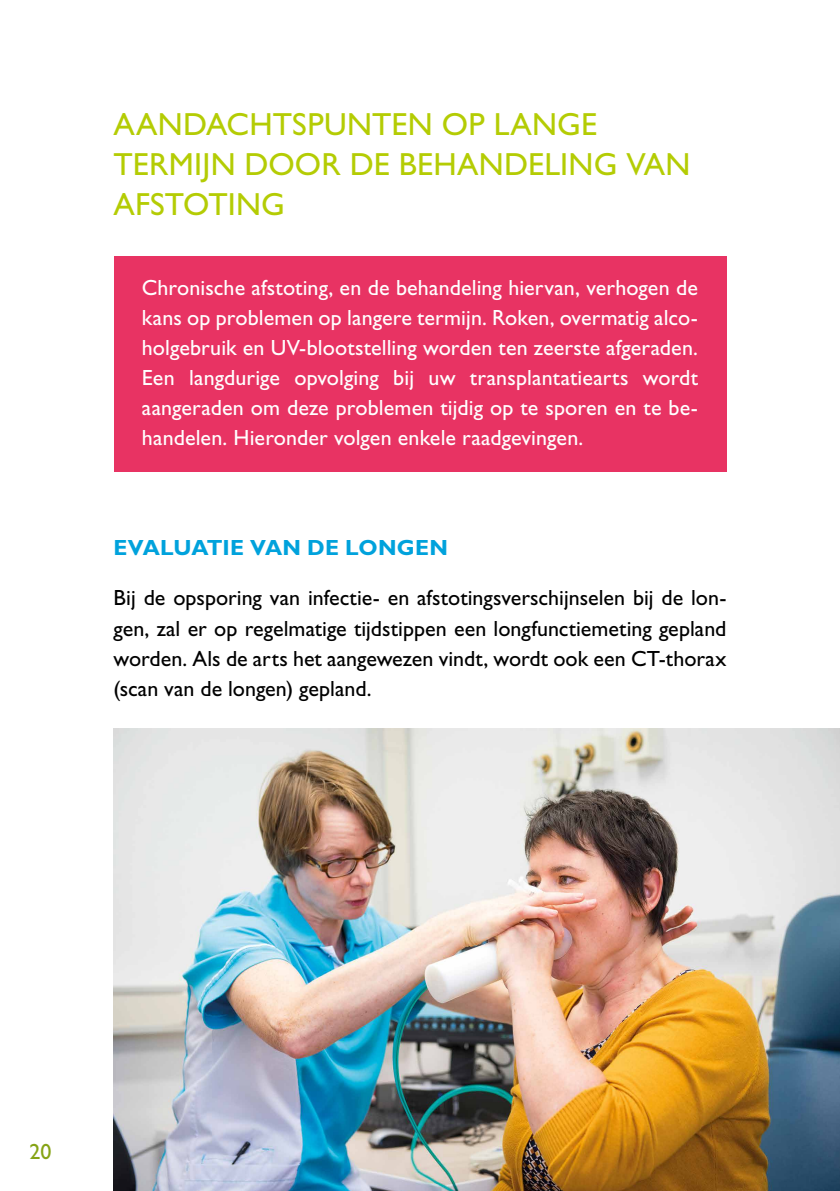
<style>
.page{position:relative;width:840px;height:1191px;background:#fff}
.page>*{position:absolute;margin:0;border:0;box-sizing:border-box;transform-origin:0 0}
.t1{font:32px/40px "Gill Sans Std";letter-spacing:.005em;color:#b4cc04}
.t2{font:22px/30px "Gill Sans Std";letter-spacing:.005em;color:#fff;text-align:justify}
.t3{font:22px/30px "Gill Sans Std";color:#000;text-align:justify}
.t4{font:700 22px "Gill Sans Std";letter-spacing:.01em;color:#00a2dc}
.t5{font:22px "Gill Sans Std";color:#86a315}
</style>
<div class="page">
<div style="left:113px;top:256px;width:613px;height:216px;background:#e83363"></div>
<img style="left:113px;top:728px;width:726px;height:463px">
<h1 class="t1" style="left:113px;top:105px;width:578px">AANDACHTSPUNTEN OP LANGE<br>TERMIJN DOOR DE BEHANDELING VAN<br>AFSTOTING</h1>
<p class="t2" style="left:142px;top:273px;width:557px">Chronische afstoting, en de behandeling hiervan, verhogen de kans op problemen op langere termijn. Roken, overmatig alco&shy;holgebruik en UV-blootstelling worden ten zeerste afgeraden.<br>Een langdurige opvolging bij uw transplantatiearts wordt aangeraden om deze problemen tijdig op te sporen en te be&shy;handelen. Hieronder volgen enkele raadgevingen.</p>
<p class="t4" style="left:113px;top:535px;width:336px">EVALUATIE VAN DE LONGEN</p>
<p class="t3" style="left:113px;top:583px;width:614px">Bij de opsporing van infectie- en afstotingsverschijnselen bij de lon&shy;gen, zal er op regelmatige tijdstippen een longfunctiemeting gepland worden. Als de arts het aangewezen vindt, wordt ook een CT-thorax (scan van de longen) gepland.</p>
<p class="t5" style="left:29px;top:1138px;width:23px">20</p>
</div>
